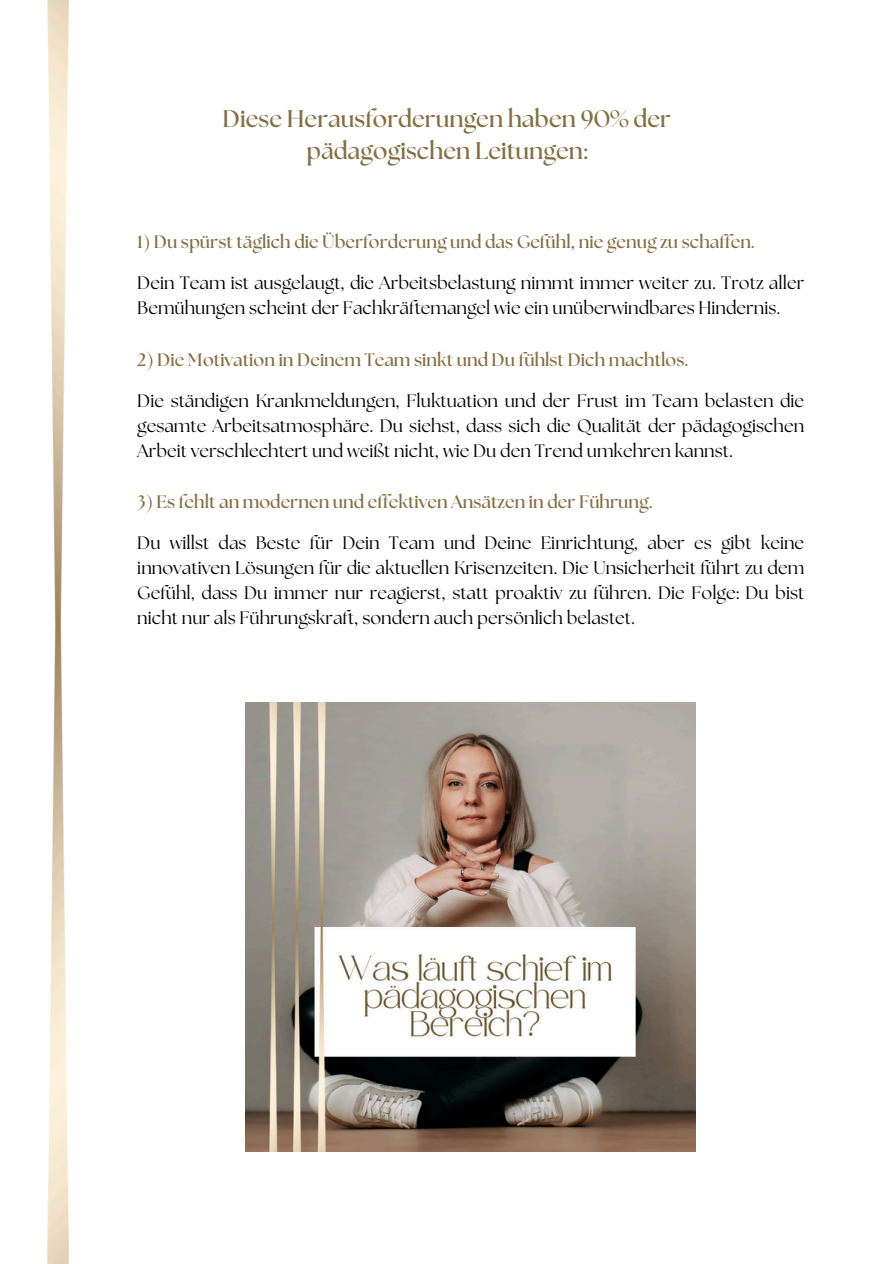
<style>
.page{position:relative;width:894px;height:1264px;background:#fff}
.page>*{position:absolute;margin:0;border:0;box-sizing:border-box;transform-origin:0 0}
.t1{font:700 24px/32.7px "The Seasons";color:#856e41;text-align:center}
.t2{font:18px/25px "The Seasons";color:#000;text-align:justify}
.t3{font:700 18px "The Seasons";color:#856e41}
</style>
<div class="page">
<img style="left:47px;top:0;width:22px;height:1263px">
<img style="left:246px;top:702px;width:449px;height:449px">
<p class="t1" style="left:222px;top:103px;width:450px">Diese Herausforderungen haben 90% der pädagogischen Leitungen:</p>
<h1 class="t3" style="left:137px;top:234px;width:619px">1) Du spürst täglich die Überforderung und das Gefühl, nie genug zu schaffen.</h1>
<h2 class="t2" style="left:137px;top:272px;width:668px">Dein Team ist ausgelaugt, die Arbeitsbelastung nimmt immer weiter zu. Trotz aller<br>Bemühungen scheint der Fachkräftemangel wie ein unüberwindbares Hindernis.</h2>
<p class="t3" style="left:137px;top:351px;width:552px">2) Die Motivation in Deinem Team sinkt und Du fühlst Dich machtlos.</p>
<h2 class="t2" style="left:137px;top:389px;width:668px">Die ständigen Krankmeldungen, Fluktuation und der Frust im Team belasten die gesamte Arbeitsatmosphäre. Du siehst, dass sich die Qualität der pädagogischen Arbeit verschlechtert und weißt nicht, wie Du den Trend umkehren kannst.</h2>
<p class="t3" style="left:137px;top:493px;width:517px">3) Es fehlt an modernen und effektiven Ansätzen in der Führung.</p>
<h2 class="t2" style="left:137px;top:531px;width:668px">Du willst das Beste für Dein Team und Deine Einrichtung, aber es gibt keine innovativen Lösungen für die aktuellen Krisenzeiten. Die Unsicherheit führt zu dem Gefühl, dass Du immer nur reagierst, statt proaktiv zu führen. Die Folge: Du bist nicht nur als Führungskraft, sondern auch persönlich belastet.</h2>
</div>
